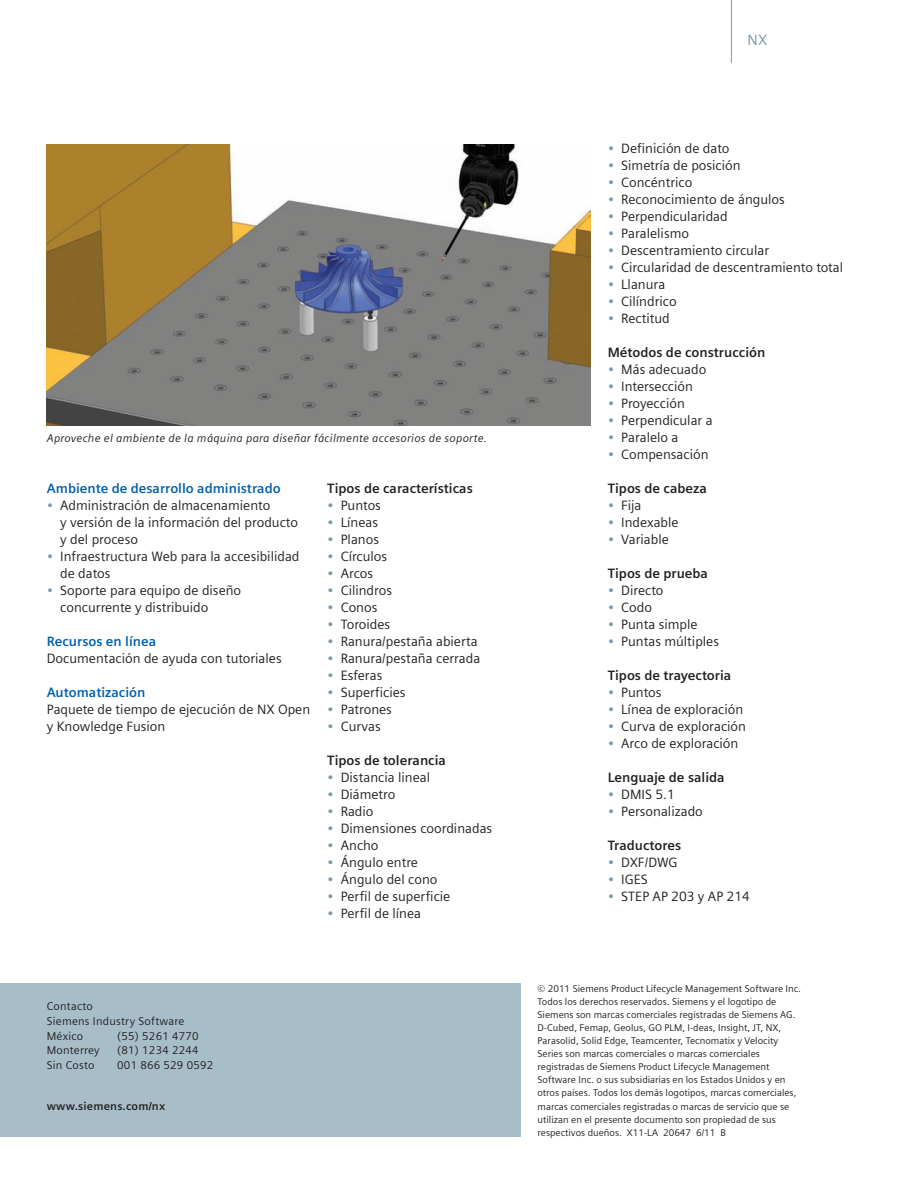
<style>
.page{position:relative;width:918px;height:1188px;background:#fff}
.page>*{position:absolute;margin:0;border:0;box-sizing:border-box;transform-origin:0 0}
.Body_Subhead___9pt_0{font:15px "Siemens Sans";color:#7b99a9}
.BULLETS_Body_Copy_9p{font:13.5px/17px "Siemens Sans";color:#231f20}
.Body_Subhead___9pt_0-2{font:700 13.5px "Siemens Sans";color:#231f20}
.Body__Copy__9pt_0_15{font:13.5px/17px "Siemens Sans";color:#231f20}
.Body__Copy__9pt_0_15-2{font:700 13.5px "Siemens Sans";color:#0160ae}
.Contact_Block{font:11.25px "Siemens Sans";letter-spacing:.02em;color:#231f20}
.Caption_for_fact_she{font:italic 11.25px "Siemens Sans";letter-spacing:.02em;color:#231f20}
.URL_Bold_for_fact_sh{font:700 11.25px "Siemens Sans";letter-spacing:.015em;color:#231f20}
.Legal_Text{font:9.75px/13px "Siemens Sans";color:#231f20}
.s1{color:#7b99a9}
</style>
<div class="page">
<div style="left:0;top:984px;width:521px;height:153px;background:#a7bdc8"></div>
<img style="left:47px;top:144px;width:544px;height:281px">
<hr style="left:731px;top:0;width:1px;height:63px;background:#7b99a9">
<p class="Caption_for_fact_she" style="left:47px;top:432px;width:442px">Aproveche el ambiente de la máquina para diseñar fácilmente accesorios de soporte.</p>
<p class="Body__Copy__9pt_0_15-2" style="left:47px;top:481px;width:235px">Ambiente de desarrollo administrado</p>
<p class="BULLETS_Body_Copy_9p" style="left:60px;top:497px;width:239px;text-indent:-13px"><span class="s1">•</span> Administración de almacenamiento<br>y versión de la información del producto y del proceso</p>
<p class="BULLETS_Body_Copy_9p" style="left:60px;top:548px;width:241px;text-indent:-13px"><span class="s1">•</span> Infraestructura Web para la accesibilidad de datos</p>
<p class="BULLETS_Body_Copy_9p" style="left:60px;top:582px;width:182px;text-indent:-13px"><span class="s1">•</span> Soporte para equipo de diseño concurrente y distribuido</p>
<p class="Body__Copy__9pt_0_15-2" style="left:47px;top:634px;width:111px">Recursos en línea</p>
<p class="Body__Copy__9pt_0_15" style="left:47px;top:650px;width:236px">Documentación de ayuda con tutoriales</p>
<p class="Body__Copy__9pt_0_15-2" style="left:47px;top:685px;width:100px">Automatización</p>
<p class="Body__Copy__9pt_0_15" style="left:47px;top:701px;width:265px">Paquete de tiempo de ejecución de NX Open y Knowledge Fusion</p>
<p class="Body_Subhead___9pt_0-2" style="left:327px;top:481px;width:147px">Tipos de características</p>
<p class="BULLETS_Body_Copy_9p" style="left:327px;top:497px;width:55px"><span class="s1">•</span> Puntos</p>
<p class="BULLETS_Body_Copy_9p" style="left:327px;top:514px;width:52px"><span class="s1">•</span> Líneas</p>
<p class="BULLETS_Body_Copy_9p" style="left:327px;top:531px;width:53px"><span class="s1">•</span> Planos</p>
<p class="BULLETS_Body_Copy_9p" style="left:327px;top:548px;width:61px"><span class="s1">•</span> Círculos</p>
<p class="BULLETS_Body_Copy_9p" style="left:327px;top:565px;width:47px"><span class="s1">•</span> Arcos</p>
<p class="BULLETS_Body_Copy_9p" style="left:327px;top:582px;width:66px"><span class="s1">•</span> Cilindros</p>
<p class="BULLETS_Body_Copy_9p" style="left:327px;top:599px;width:52px"><span class="s1">•</span> Conos</p>
<p class="BULLETS_Body_Copy_9p" style="left:327px;top:616px;width:65px"><span class="s1">•</span> Toroides</p>
<p class="BULLETS_Body_Copy_9p" style="left:327px;top:633px;width:152px"><span class="s1">•</span> Ranura/pestaña abierta</p>
<p class="BULLETS_Body_Copy_9p" style="left:327px;top:650px;width:155px"><span class="s1">•</span> Ranura/pestaña cerrada</p>
<p class="BULLETS_Body_Copy_9p" style="left:327px;top:667px;width:57px"><span class="s1">•</span> Esferas</p>
<p class="BULLETS_Body_Copy_9p" style="left:327px;top:684px;width:80px"><span class="s1">•</span> Superficies</p>
<p class="BULLETS_Body_Copy_9p" style="left:327px;top:701px;width:66px"><span class="s1">•</span> Patrones</p>
<p class="BULLETS_Body_Copy_9p" style="left:327px;top:718px;width:55px"><span class="s1">•</span> Curvas</p>
<p class="Body_Subhead___9pt_0-2" style="left:327px;top:753px;width:120px">Tipos de tolerancia</p>
<p class="BULLETS_Body_Copy_9p" style="left:327px;top:769px;width:104px"><span class="s1">•</span> Distancia lineal</p>
<p class="BULLETS_Body_Copy_9p" style="left:327px;top:786px;width:70px"><span class="s1">•</span> Diámetro</p>
<p class="BULLETS_Body_Copy_9p" style="left:327px;top:803px;width:48px"><span class="s1">•</span> Radio</p>
<p class="BULLETS_Body_Copy_9p" style="left:327px;top:820px;width:167px"><span class="s1">•</span> Dimensiones coordinadas</p>
<p class="BULLETS_Body_Copy_9p" style="left:327px;top:837px;width:53px"><span class="s1">•</span> Ancho</p>
<p class="BULLETS_Body_Copy_9p" style="left:327px;top:854px;width:92px"><span class="s1">•</span> Ángulo entre</p>
<p class="BULLETS_Body_Copy_9p" style="left:327px;top:871px;width:112px"><span class="s1">•</span> Ángulo del cono</p>
<p class="BULLETS_Body_Copy_9p" style="left:327px;top:888px;width:125px"><span class="s1">•</span> Perfil de superficie</p>
<p class="BULLETS_Body_Copy_9p" style="left:327px;top:905px;width:95px"><span class="s1">•</span> Perfil de línea</p>
<p class="Contact_Block" style="left:47px;top:1000px;width:48px">Contacto</p>
<p class="Contact_Block" style="left:47px;top:1015px;width:139px">Siemens Industry Software</p>
<p class="Contact_Block" style="left:47px;top:1029px;width:38px">México</p>
<p class="Contact_Block" style="left:117px;top:1029px;width:83px">(55) 5261 4770</p>
<p class="Contact_Block" style="left:47px;top:1044px;width:54px">Monterrey</p>
<p class="Contact_Block" style="left:117px;top:1044px;width:83px">(81) 1234 2244</p>
<p class="Contact_Block" style="left:47px;top:1059px;width:49px">Sin Costo</p>
<p class="Contact_Block" style="left:117px;top:1059px;width:98px">001 866 529 0592</p>
<p class="URL_Bold_for_fact_sh" style="left:47px;top:1099px;width:120px">www.siemens.com/nx</p>
<p class="Body_Subhead___9pt_0" style="left:748px;top:32px;width:21px">NX</p>
<p class="BULLETS_Body_Copy_9p" style="left:608px;top:140px;width:123px"><span class="s1">•</span> Definición de dato</p>
<p class="BULLETS_Body_Copy_9p" style="left:608px;top:157px;width:134px"><span class="s1">•</span> Simetría de posición</p>
<p class="BULLETS_Body_Copy_9p" style="left:608px;top:174px;width:86px"><span class="s1">•</span> Concéntrico</p>
<p class="BULLETS_Body_Copy_9p" style="left:608px;top:191px;width:179px"><span class="s1">•</span> Reconocimiento de ángulos</p>
<p class="BULLETS_Body_Copy_9p" style="left:608px;top:208px;width:122px"><span class="s1">•</span> Perpendicularidad</p>
<p class="BULLETS_Body_Copy_9p" style="left:608px;top:225px;width:83px"><span class="s1">•</span> Paralelismo</p>
<p class="BULLETS_Body_Copy_9p" style="left:608px;top:242px;width:163px"><span class="s1">•</span> Descentramiento circular</p>
<p class="BULLETS_Body_Copy_9p" style="left:608px;top:259px;width:237px"><span class="s1">•</span> Circularidad de descentramiento total</p>
<p class="BULLETS_Body_Copy_9p" style="left:608px;top:276px;width:59px"><span class="s1">•</span> Llanura</p>
<p class="BULLETS_Body_Copy_9p" style="left:608px;top:293px;width:70px"><span class="s1">•</span> Cilíndrico</p>
<p class="BULLETS_Body_Copy_9p" style="left:608px;top:310px;width:64px"><span class="s1">•</span> Rectitud</p>
<p class="Body_Subhead___9pt_0-2" style="left:608px;top:345px;width:159px">Métodos de construcción</p>
<p class="BULLETS_Body_Copy_9p" style="left:608px;top:361px;width:100px"><span class="s1">•</span> Más adecuado</p>
<p class="BULLETS_Body_Copy_9p" style="left:608px;top:378px;width:87px"><span class="s1">•</span> Intersección</p>
<p class="BULLETS_Body_Copy_9p" style="left:608px;top:395px;width:79px"><span class="s1">•</span> Proyección</p>
<p class="BULLETS_Body_Copy_9p" style="left:608px;top:412px;width:106px"><span class="s1">•</span> Perpendicular a</p>
<p class="BULLETS_Body_Copy_9p" style="left:608px;top:429px;width:72px"><span class="s1">•</span> Paralelo a</p>
<p class="BULLETS_Body_Copy_9p" style="left:608px;top:446px;width:102px"><span class="s1">•</span> Compensación</p>
<p class="Body_Subhead___9pt_0-2" style="left:608px;top:481px;width:101px">Tipos de cabeza</p>
<p class="BULLETS_Body_Copy_9p" style="left:608px;top:497px;width:35px"><span class="s1">•</span> Fija</p>
<p class="BULLETS_Body_Copy_9p" style="left:608px;top:514px;width:72px"><span class="s1">•</span> Indexable</p>
<p class="BULLETS_Body_Copy_9p" style="left:608px;top:531px;width:63px"><span class="s1">•</span> Variable</p>
<p class="Body_Subhead___9pt_0-2" style="left:608px;top:566px;width:102px">Tipos de prueba</p>
<p class="BULLETS_Body_Copy_9p" style="left:608px;top:582px;width:57px"><span class="s1">•</span> Directo</p>
<p class="BULLETS_Body_Copy_9p" style="left:608px;top:599px;width:46px"><span class="s1">•</span> Codo</p>
<p class="BULLETS_Body_Copy_9p" style="left:608px;top:616px;width:91px"><span class="s1">•</span> Punta simple</p>
<p class="BULLETS_Body_Copy_9p" style="left:608px;top:633px;width:113px"><span class="s1">•</span> Puntas múltiples</p>
<p class="Body_Subhead___9pt_0-2" style="left:608px;top:668px;width:125px">Tipos de trayectoria</p>
<p class="BULLETS_Body_Copy_9p" style="left:608px;top:684px;width:55px"><span class="s1">•</span> Puntos</p>
<p class="BULLETS_Body_Copy_9p" style="left:608px;top:701px;width:137px"><span class="s1">•</span> Línea de exploración</p>
<p class="BULLETS_Body_Copy_9p" style="left:608px;top:718px;width:140px"><span class="s1">•</span> Curva de exploración</p>
<p class="BULLETS_Body_Copy_9p" style="left:608px;top:735px;width:132px"><span class="s1">•</span> Arco de exploración</p>
<p class="Body_Subhead___9pt_0-2" style="left:608px;top:770px;width:118px">Lenguaje de salida</p>
<p class="BULLETS_Body_Copy_9p" style="left:608px;top:786px;width:69px"><span class="s1">•</span> DMIS 5.1</p>
<p class="BULLETS_Body_Copy_9p" style="left:608px;top:803px;width:97px"><span class="s1">•</span> Personalizado</p>
<p class="Body_Subhead___9pt_0-2" style="left:608px;top:838px;width:75px">Traductores</p>
<p class="BULLETS_Body_Copy_9p" style="left:608px;top:854px;width:71px"><span class="s1">•</span> DXF/DWG</p>
<p class="BULLETS_Body_Copy_9p" style="left:608px;top:871px;width:42px"><span class="s1">•</span> IGES</p>
<p class="BULLETS_Body_Copy_9p" style="left:608px;top:888px;width:144px"><span class="s1">•</span> STEP AP 203 y AP 214</p>
<p class="Legal_Text" style="left:538px;top:982px;width:265px">© 2011 Siemens Product Lifecycle Management Software Inc.<br>Todos los derechos reservados. Siemens y el logotipo de Siemens son marcas comerciales registradas de Siemens AG.<br>D-Cubed, Femap, Geolus, GO PLM, I-deas, Insight, JT, NX, Parasolid, Solid Edge, Teamcenter, Tecnomatix y Velocity Series son marcas comerciales o marcas comerciales registradas de Siemens Product Lifecycle Management Software Inc. o sus subsidiarias en los Estados Unidos y en otros países. Todos los demás logotipos, marcas comerciales, marcas comerciales registradas o marcas de servicio que se utilizan en el presente documento son propiedad de sus respectivos dueños. X11-LA 20647 6/11 B</p>
</div>
